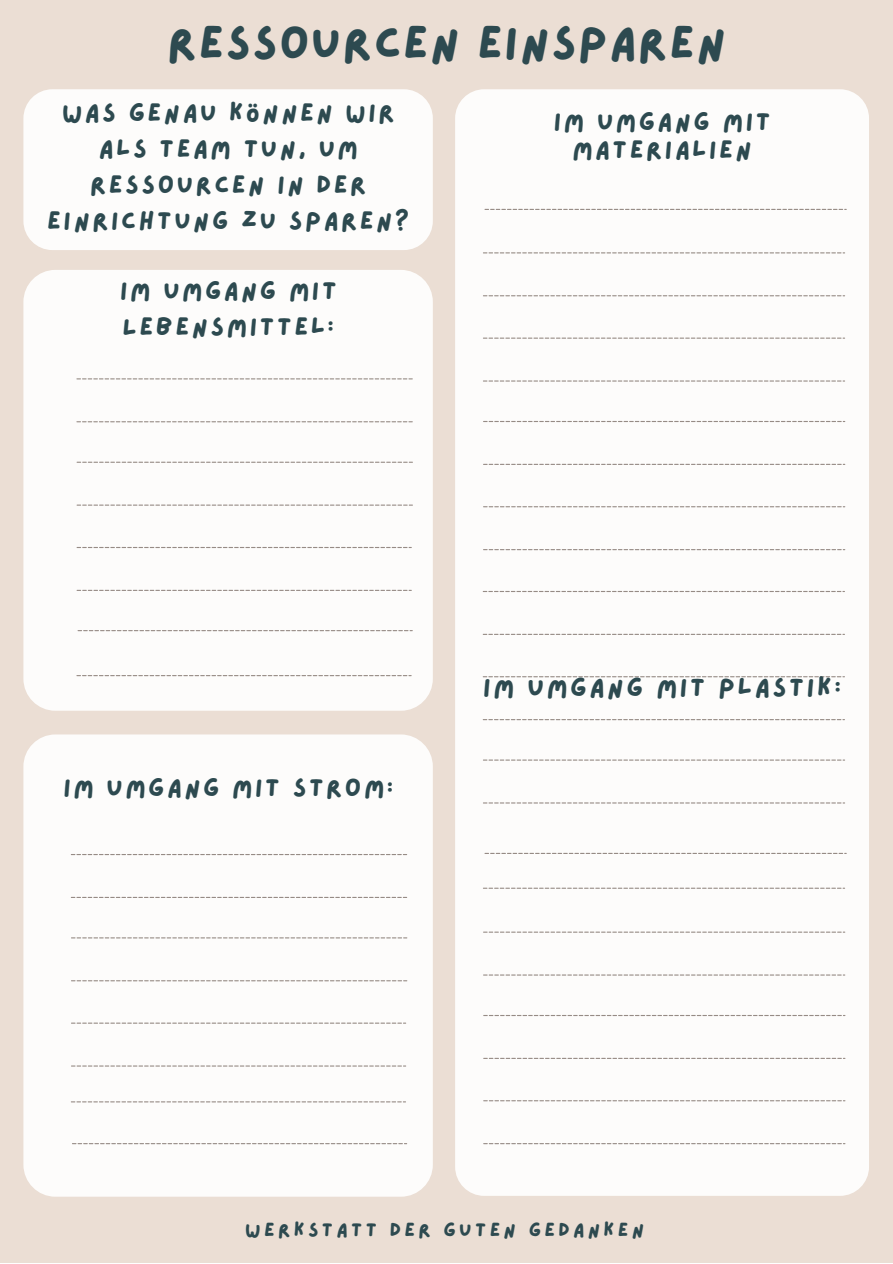
<style>
.page{position:relative;width:893px;height:1264px;background:#fff}
.page>*{position:absolute;margin:0;border:0;box-sizing:border-box;transform-origin:0 0}
.t1{font:46.5px "Lazydog";letter-spacing:.04em;color:#2d4a50}
.t2{font:26.1px "Lazydog";letter-spacing:.1em;color:#2d4a50}
.t3{font:25.5px/36px "Lazydog";letter-spacing:.1em;color:#2d4a50;text-align:center}
.t4{font:19.5px "Lazydog";letter-spacing:.175em;color:#2d4a50}
</style>
<div class="page">
<div style="left:0;top:0;width:892px;height:1262px;background:#ebded4"></div>
<div style="left:23px;top:89px;width:410px;height:161px;background:#fdfcfb;border-radius:29px"></div>
<div style="left:23px;top:270px;width:410px;height:440px;background:#fdfcfb;border-radius:32px"></div>
<div style="left:23px;top:734px;width:410px;height:462px;background:#fdfcfb;border-radius:32px"></div>
<div style="left:455px;top:89px;width:413px;height:1106px;background:#fdfcfb;border-radius:29px"></div>
<svg style="left:483px;top:252px;width:362px;height:1px"></svg>
<svg style="left:483px;top:295px;width:362px;height:1px"></svg>
<svg style="left:483px;top:337px;width:362px;height:2px"></svg>
<svg style="left:483px;top:380px;width:362px;height:1px"></svg>
<svg style="left:483px;top:421px;width:362px;height:1px"></svg>
<svg style="left:483px;top:464px;width:362px;height:1px"></svg>
<svg style="left:483px;top:506px;width:362px;height:1px"></svg>
<svg style="left:483px;top:549px;width:362px;height:1px"></svg>
<svg style="left:482px;top:591px;width:362px;height:1px"></svg>
<svg style="left:482px;top:634px;width:362px;height:1px"></svg>
<svg style="left:482px;top:676px;width:362px;height:1px"></svg>
<svg style="left:482px;top:719px;width:362px;height:1px"></svg>
<svg style="left:483px;top:759px;width:362px;height:1px"></svg>
<svg style="left:483px;top:802px;width:362px;height:1px"></svg>
<svg style="left:483px;top:887px;width:362px;height:1px"></svg>
<svg style="left:483px;top:931px;width:362px;height:1px"></svg>
<svg style="left:483px;top:974px;width:362px;height:1px"></svg>
<svg style="left:483px;top:1015px;width:362px;height:1px"></svg>
<svg style="left:484px;top:1057px;width:361px;height:1px"></svg>
<svg style="left:483px;top:1100px;width:362px;height:1px"></svg>
<svg style="left:483px;top:1143px;width:362px;height:1px"></svg>
<svg style="left:71px;top:854px;width:336px;height:1px"></svg>
<svg style="left:71px;top:896px;width:336px;height:2px"></svg>
<svg style="left:71px;top:937px;width:336px;height:1px"></svg>
<svg style="left:71px;top:980px;width:336px;height:1px"></svg>
<svg style="left:71px;top:1022px;width:335px;height:1px"></svg>
<svg style="left:71px;top:1065px;width:335px;height:1px"></svg>
<svg style="left:76px;top:378px;width:337px;height:1px"></svg>
<svg style="left:76px;top:421px;width:337px;height:1px"></svg>
<svg style="left:77px;top:461px;width:336px;height:2px"></svg>
<svg style="left:77px;top:504px;width:336px;height:1px"></svg>
<svg style="left:77px;top:547px;width:335px;height:1px"></svg>
<svg style="left:77px;top:590px;width:335px;height:1px"></svg>
<svg style="left:78px;top:630px;width:335px;height:1px"></svg>
<svg style="left:76px;top:675px;width:335px;height:1px"></svg>
<svg style="left:71px;top:1101px;width:335px;height:1px"></svg>
<svg style="left:72px;top:1143px;width:335px;height:1px"></svg>
<svg style="left:484px;top:209px;width:362px;height:1px"></svg>
<svg style="left:484px;top:852px;width:362px;height:2px"></svg>
<h1 class="t1" style="left:167px;top:20px;width:560px">RESSOURCEN EINSPAREN</h1>
<p class="t3" style="left:47px;top:96px;width:364px">WAS GENAU KÖNNEN WIR<br>ALS TEAM TUN, UM<br>RESSOURCEN IN DER<br>EINRICHTUNG ZU SPAREN?</p>
<p class="t3" style="left:120px;top:273px;width:218px;text-align:left">IM UMGANG MIT<br>LEBENSMITTEL:</p>
<p class="t3" style="left:554px;top:109px;width:218px;line-height:28px">IM UMGANG MIT<br>MATERIALIEN</p>
<p class="t3" style="left:63px;top:770px;width:331px">IM UMGANG MIT STROM:</p>
<p class="t2" style="left:483px;top:674px;width:359px">IM UMGANG MIT PLASTIK:</p>
<p class="t4" style="left:245px;top:1219px;width:400px">WERKSTATT DER GUTEN GEDANKEN</p>
</div>
